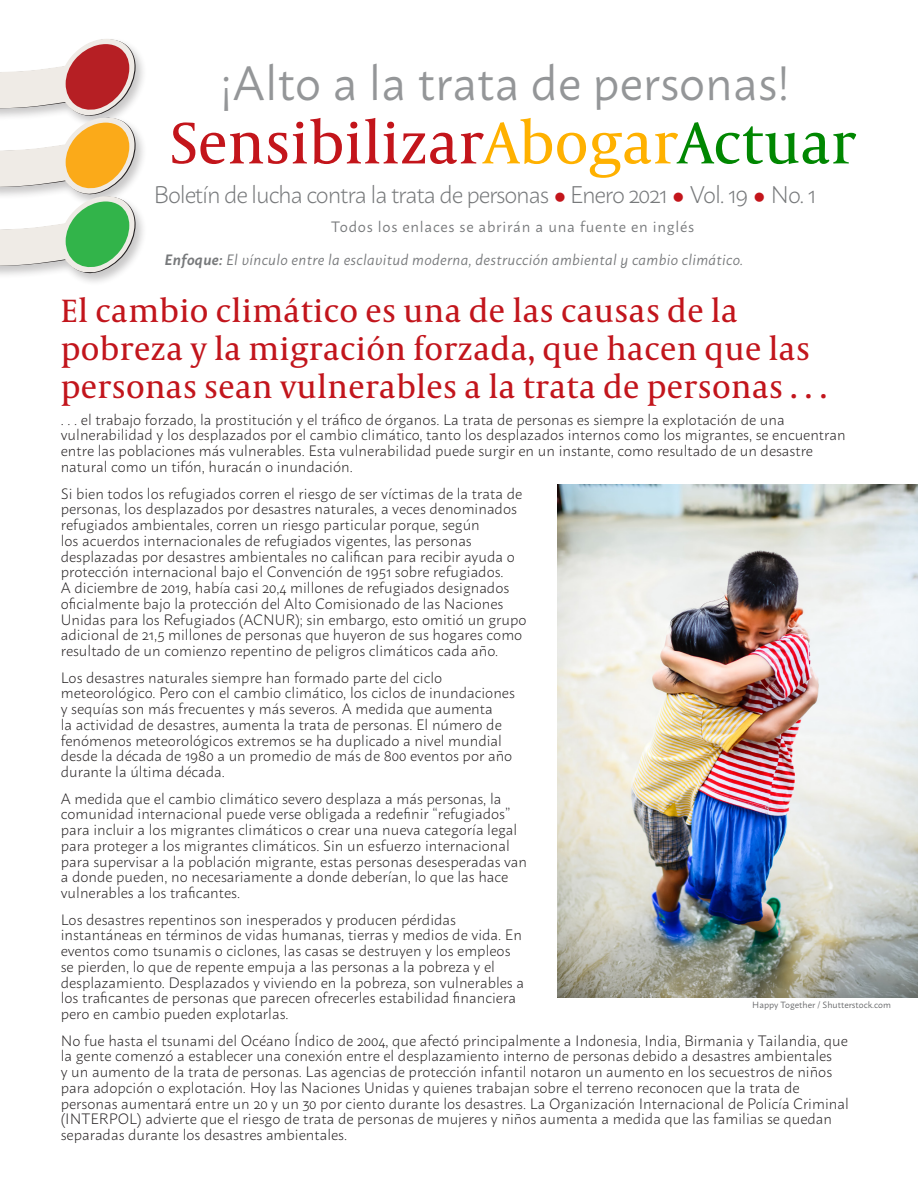
<style>
.page{position:relative;width:918px;height:1188px;background:#fff}
.page>*{position:absolute;margin:0;border:0;box-sizing:border-box;transform-origin:0 0}
.t1{font:60px "Capitolium News 2";color:#c3151b}
.t2{font:48px "Macho";color:#949698}
.t3{font:33px/38px "Capitolium News 2";letter-spacing:.01em;color:#c2151c}
.t4{font:300 24px "Macho";letter-spacing:-.05em;color:#77797b}
.t5{font:300 15px/15.8px "Macho";color:#231f20}
.t6{font:italic 15px "Macho";letter-spacing:.02em;color:#77797b}
.t7{font:15px "Macho";letter-spacing:.05em;color:#77797b}
.t8{font:9px "Macho";color:#636466}
.s1{color:#ffb100}
.s2{color:#008701}
.s3{color:#c3151b}
.s4{font-weight:600}
</style>
<div class="page">
<img style="left:558px;top:485px;width:360px;height:513px">
<div style="left:0;top:37px;width:147px;height:249px;background:#231f20;opacity:.25"></div>
<svg style="left:0;top:38px;width:136px;height:236px"></svg>
<p class="t2" style="left:220px;top:41px;width:572px">¡Alto a la trata de personas!</p>
<p class="t1" style="left:170px;top:101px;width:688px">Sensibilizar<span class="s1">Abogar</span><span class="s2">Actuar</span></p>
<p class="t4" style="left:154px;top:174px;width:664px">Boletín de lucha contra la trata de personas <span class="s3">●</span> Enero 2021 <span class="s3">●</span> Vol. 19 <span class="s3">●</span> No. 1</p>
<p class="t7" style="left:331px;top:213px;width:365px">Todos los enlaces se abrirán a una fuente en inglés</p>
<p class="t6" style="left:165px;top:247px;width:580px"><span class="s4">Enfoque:</span> El vínculo entre la esclavitud moderna, destrucción ambiental y cambio climático.</p>
<p class="t3" style="left:61px;top:291px;width:768px">El cambio climático es una de las causas de la pobreza y la migración forzada, que hacen que las personas sean vulnerables a la trata de personas . . .</p>
<p class="t5" style="left:61px;top:410px;width:787px">. . . el trabajo forzado, la prostitución y el tráfico de órganos. La trata de personas es siempre la explotación de una vulnerabilidad y los desplazados por el cambio climático, tanto los desplazados internos como los migrantes, se encuentran entre las poblaciones más vulnerables. Esta vulnerabilidad puede surgir en un instante, como resultado de un desastre natural como un tifón, huracán o inundación.</p>
<p class="t5" style="left:61px;top:484px;width:467px">Si bien todos los refugiados corren el riesgo de ser víctimas de la trata de personas, los desplazados por desastres naturales, a veces denominados refugiados ambientales, corren un riesgo particular porque, según<br>los acuerdos internacionales de refugiados vigentes, las personas desplazadas por desastres ambientales no califican para recibir ayuda o protección internacional bajo el Convención de 1951 sobre refugiados.<br>A diciembre de 2019, había casi 20,4 millones de refugiados designados oficialmente bajo la protección del Alto Comisionado de las Naciones Unidas para los Refugiados (ACNUR); sin embargo, esto omitió un grupo adicional de 21,5 millones de personas que huyeron de sus hogares como resultado de un comienzo repentino de peligros climáticos cada año.</p>
<p class="t5" style="left:61px;top:668px;width:456px">Los desastres naturales siempre han formado parte del ciclo meteorológico. Pero con el cambio climático, los ciclos de inundaciones y sequías son más frecuentes y más severos. A medida que aumenta<br>la actividad de desastres, aumenta la trata de personas. El número de fenómenos meteorológicos extremos se ha duplicado a nivel mundial desde la década de 1980 a un promedio de más de 800 eventos por año durante la última década.</p>
<p class="t5" style="left:61px;top:789px;width:468px">A medida que el cambio climático severo desplaza a más personas, la comunidad internacional puede verse obligada a redefinir “refugiados” para incluir a los migrantes climáticos o crear una nueva categoría legal para proteger a los migrantes climáticos. Sin un esfuerzo internacional para supervisar a la población migrante, estas personas desesperadas van a donde pueden, no necesariamente a donde deberían, lo que las hace vulnerables a los traficantes.</p>
<p class="t5" style="left:61px;top:910px;width:465px">Los desastres repentinos son inesperados y producen pérdidas instantáneas en términos de vidas humanas, tierras y medios de vida. En eventos como tsunamis o ciclones, las casas se destruyen y los empleos se pierden, lo que de repente empuja a las personas a la pobreza y el desplazamiento. Desplazados y viviendo en la pobreza, son vulnerables a los traficantes de personas que parecen ofrecerles estabilidad financiera pero en cambio pueden explotarlas.</p>
<p class="t5" style="left:61px;top:1031px;width:790px">No fue hasta el tsunami del Océano Índico de 2004, que afectó principalmente a Indonesia, India, Birmania y Tailandia, que la gente comenzó a establecer una conexión entre el desplazamiento interno de personas debido a desastres ambientales<br>y un aumento de la trata de personas. Las agencias de protección infantil notaron un aumento en los secuestros de niños para adopción o explotación. Hoy las Naciones Unidas y quienes trabajan sobre el terreno reconocen que la trata de personas aumentará entre un 20 y un 30 por ciento durante los desastres. La Organización Internacional de Policía Criminal (INTERPOL) advierte que el riesgo de trata de personas de mujeres y niños aumenta a medida que las familias se quedan separadas durante los desastres ambientales.</p>
<p class="t8" style="left:752px;top:997px;width:140px">Happy Together / Shutterstock.com</p>
</div>
